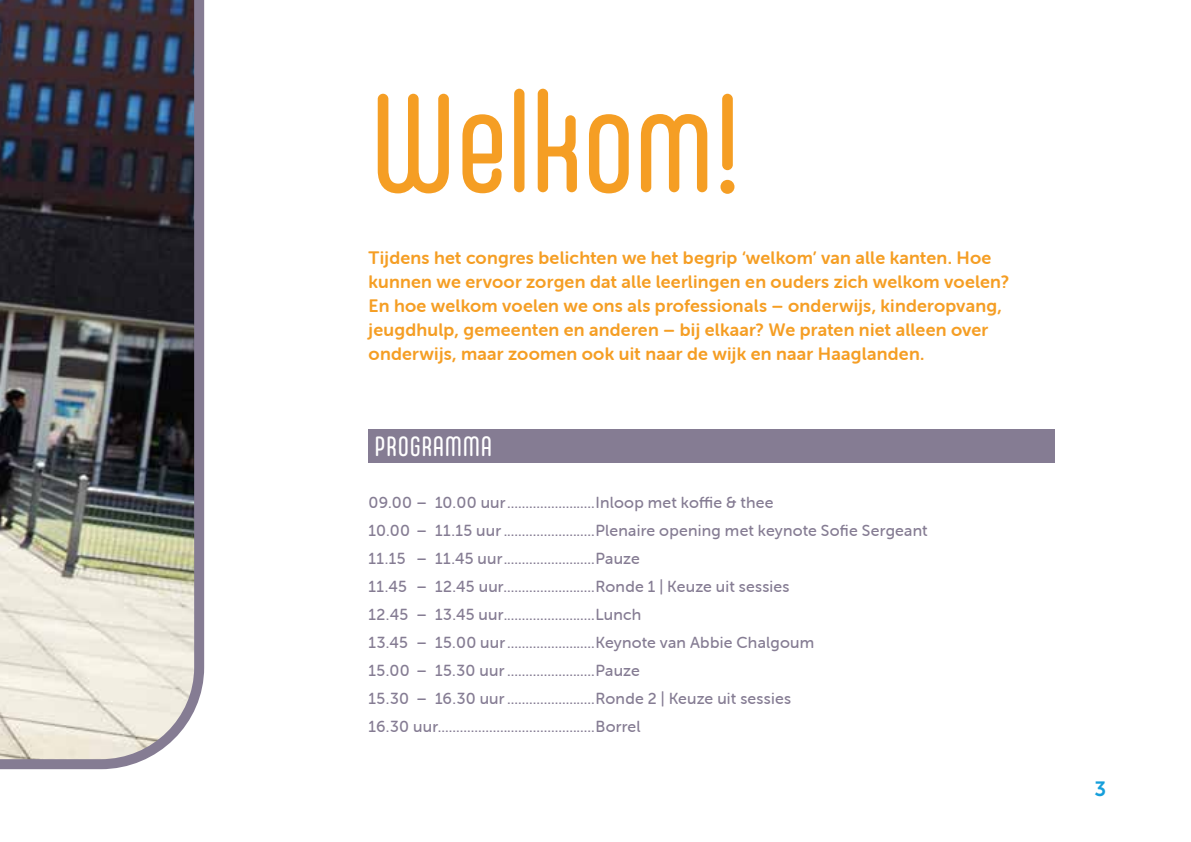
<style>
.page{position:relative;width:1191px;height:842px;background:#fff}
.page>*{position:absolute;margin:0;border:0;box-sizing:border-box;transform-origin:0 0}
.t1{font:140px "Carl Marx";letter-spacing:-.02em;color:#f59e24}
.t2{font:28px "Carl Marx";color:#fff}
.t3{font:20.6px "Museo Sans 700";color:#169fdb}
.t4{font:18px/24px "Museo Sans Rounded 700";letter-spacing:.01em;color:#f59e24}
.t5{font:16px/28px "Museo Sans Rounded 500";letter-spacing:.015em;color:#857c93}
</style>
<div class="page">
<div style="left:369px;top:429px;width:685px;height:34px;background:#857c93"></div>
<img style="left:0;top:0;width:205px;height:770px">
<h1 class="t1" style="left:369px;top:65px;width:375px">Welkom!</h1>
<p class="t4" style="left:369px;top:246px;width:642px">Tijdens het congres belichten we het begrip ‘welkom’ van alle kanten. Hoe kunnen we ervoor zorgen dat alle leerlingen en ouders zich welkom voelen?<br>En hoe welkom voelen we ons als professionals – onderwijs, kinderopvang, jeugdhulp, gemeenten en anderen – bij elkaar? We praten niet alleen over onderwijs, maar zoomen ook uit naar de wijk en naar Haaglanden.</p>
<h2 class="t2" style="left:374px;top:431px;width:120px">PROGRAMMA</h2>
<p class="t5" style="left:369px;top:489px;width:560px">09.00 – 10.00 uur........................Inloop met koffie &amp; thee<br>10.00 – 11.15 uur.........................Plenaire opening met keynote Sofie Sergeant 11.15 – 11.45 uur.........................Pauze<br>11.45 – 12.45 uur.........................Ronde 1 | Keuze uit sessies<br>12.45 – 13.45 uur.........................Lunch<br>13.45 – 15.00 uur........................Keynote van Abbie Chalgoum<br>15.00 – 15.30 uur ........................Pauze<br>15.30 – 16.30 uur ........................Ronde 2 | Keuze uit sessies<br>16.30 uur...........................................Borrel</p>
<p class="t3" style="left:1094px;top:778px;width:13px">3</p>
</div>
